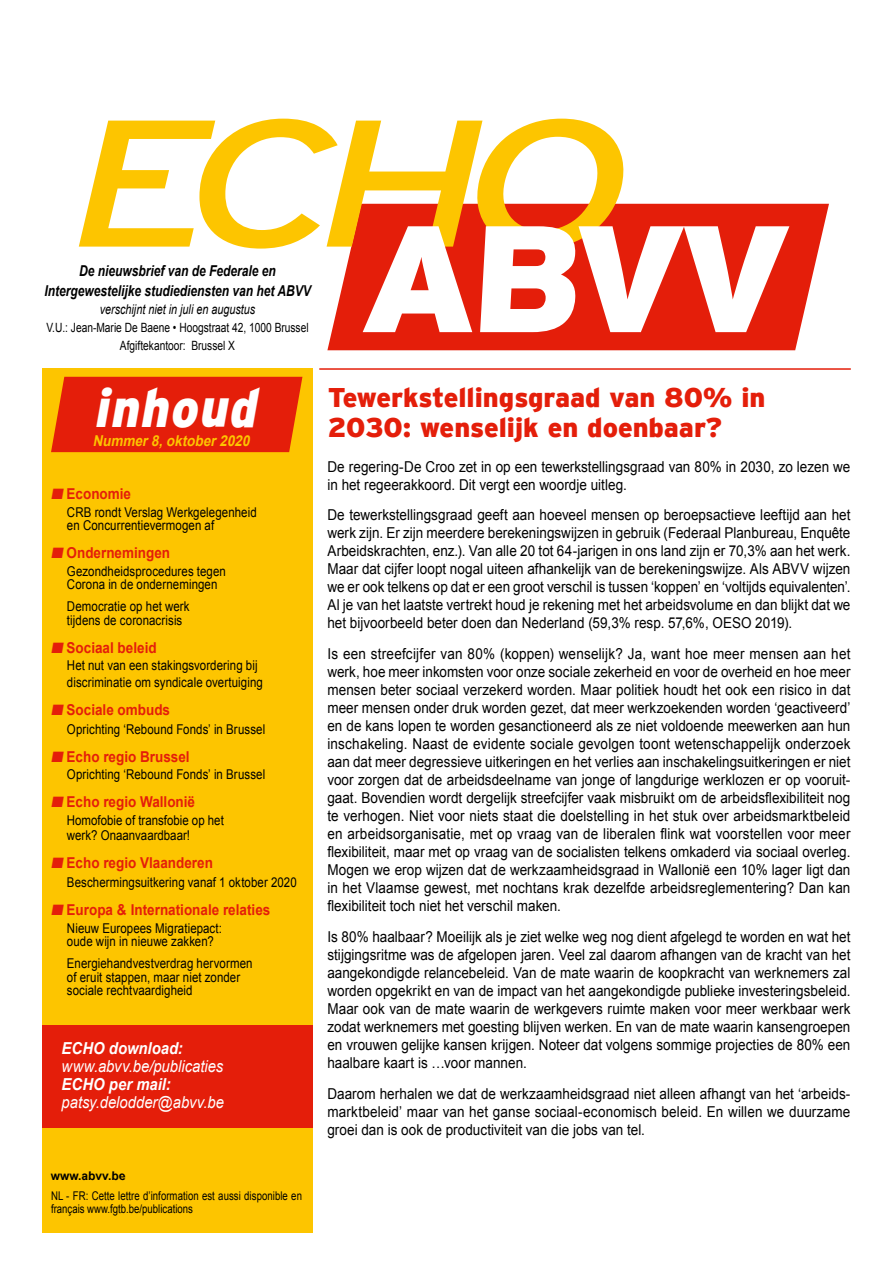
<style>
.page{position:relative;width:893px;height:1263px;background:#fff}
.page>*{position:absolute;margin:0;border:0;box-sizing:border-box;transform-origin:0 0}
.t1{font:italic 180px "Interstate";color:#fdc500;scale:1.33 1}
.t2{font:900 151.2px "Interstate";color:#fff}
.t3{font:italic 900 54px "Interstate";color:#fff;scale:.9 1}
.t4{font:900 27px/30px "Interstate";color:#e41e0a}
.t5{font:italic 16.5px "Arial";color:#fff;scale:.9 1}
.t6{font:italic 700 16.5px "Arial";color:#fff;scale:.9 1}
.t7{font:15px/18px "Arial";letter-spacing:.005em;color:#000;text-align:justify;scale:.9 1}
.t8{font:700 15px "Arial";color:#e41e0a;scale:.9 1}
.t9{font:italic 700 15px "Arial";color:#000;scale:.8 1}
.t10{font:italic 700 15px "Arial";color:#fdc500;scale:.9 1}
.t11{font:13.5px/13.5px "Arial";letter-spacing:.005em;color:#000;scale:.85 1}
.t12{font:italic 13.5px "Arial";color:#000;scale:.8 1}
.t13{font:12.75px "Arial";color:#000;scale:.8 1}
.t14{font:12px/13.5px "Arial";letter-spacing:.005em;color:#000;scale:.8 1}
.t15{font:italic 700 12px "Arial";color:#000}
</style>
<div class="page">
<div style="left:43px;top:368px;width:270px;height:865px;background:#fdc500"></div>
<hr style="left:319px;top:368px;width:532px;height:2px;background:#e41e0a">
<svg style="left:327px;top:204px;width:502px;height:146px;background:#e52d1a"></svg>
<div style="left:51px;top:377px;width:251px;height:75px;background:#e41e0a"></div>
<div style="left:43px;top:1026px;width:270px;height:102px;background:#e41e0a"></div>
<h1 class="t1" style="left:68px;top:82px;width:425px">ECHO</h1>
<p class="t9" style="left:44px;top:281px;width:334px">Intergewestelijke studiediensten van het ABVV</p>
<p class="t13" style="left:46px;top:319px;width:329px">V.U.: Jean-Marie De Baene • Hoogstraat 42, 1000 Brussel</p>
<h2 class="t2" style="left:358px;top:192px;width:441px">ABVV</h2>
<p class="t9" style="left:79px;top:261px;width:247px">De nieuwsbrief van de Federale en</p>
<p class="t12" style="left:100px;top:300px;width:196px">verschijnt niet in juli en augustus</p>
<p class="t13" style="left:120px;top:337px;width:145px">Afgiftekantoor: Brussel X</p>
<h3 class="t3" style="left:93px;top:377px;width:194px">inhoud</h3>
<p class="t10" style="left:93px;top:431px;width:180px">Nummer8,oktober2020</p>
<p class="t8" style="left:51px;top:484px;width:91px">■ Economie</p>
<p class="t11" style="left:67px;top:506px;width:225px">CRB rondt Verslag Werkgelegenheid en Concurrentievermogen af</p>
<p class="t8" style="left:51px;top:543px;width:134px">■ Ondernemingen</p>
<p class="t11" style="left:67px;top:565px;width:189px">Gezondheidsprocedures tegen<br>Corona in de ondernemingen</p>
<p class="t11" style="left:67px;top:600px;width:146px">Democratie op het werk tijdens de coronacrisis</p>
<p class="t8" style="left:51px;top:637px;width:119px">■ Sociaal beleid</p>
<p class="t11" style="left:67px;top:658px;width:232px;line-height:16.5px">Het nut van een stakingsvordering bij discriminatie om syndicale overtuiging</p>
<p class="t8" style="left:51px;top:699px;width:134px">■ Sociale ombuds</p>
<p class="t11" style="left:67px;top:723px;width:235px">Oprichting ‘Rebound Fonds’ in Brussel</p>
<p class="t8" style="left:51px;top:746px;width:156px">■ Echo regio Brussel</p>
<p class="t11" style="left:67px;top:768px;width:235px">Oprichting ‘Rebound Fonds’ in Brussel</p>
<p class="t8" style="left:51px;top:792px;width:162px">■ Echo regio Wallonië</p>
<p class="t11" style="left:67px;top:813px;width:186px;line-height:15px">Homofobie of transfobie op het werk? Onaanvaardbaar!</p>
<p class="t8" style="left:51px;top:852px;width:181px">■ Echo regio Vlaanderen</p>
<p class="t11" style="left:67px;top:876px;width:272px">Beschermingsuitkering vanaf 1 oktober 2020</p>
<p class="t8" style="left:51px;top:900px;width:245px">■ Europa &amp; Internationale relaties</p>
<p class="t11" style="left:67px;top:921px;width:184px">Nieuw Europees Migratiepact: oude wijn in nieuwe zakken?</p>
<p class="t11" style="left:67px;top:957px;width:220px">Energiehandvestverdrag hervormen of eruit stappen, maar niet zonder sociale rechtvaardigheid</p>
<p class="t6" style="left:62px;top:1037px;width:136px">ECHO download:</p>
<p class="t5" style="left:62px;top:1055px;width:181px">www.abvv.be/publicaties</p>
<p class="t6" style="left:62px;top:1073px;width:123px">ECHO per mail:</p>
<p class="t5" style="left:62px;top:1091px;width:182px">patsy.delodder@abvv.be</p>
<p class="t15" style="left:51px;top:1168px;width:79px">www.abvv.be</p>
<p class="t14" style="left:51px;top:1189px;width:315px">NL - FR: Cette lettre d’information est aussi disponible en français www.fgtb.be/publications</p>
<h3 class="t4" style="left:328px;top:382px;width:439px">Tewerkstellingsgraad van 80% in<br>2030: wenselijk en doenbaar?</h3>
<p class="t7" style="left:327px;top:458px;width:583px">De regering-De Croo zet in op een tewerkstellingsgraad van 80% in 2030, zo lezen we in het regeerakkoord. Dit vergt een woordje uitleg.</p>
<p class="t7" style="left:327px;top:506px;width:583px">De tewerkstellingsgraad geeft aan hoeveel mensen op beroepsactieve leeftijd aan het werk zijn. Er zijn meerdere berekeningswijzen in gebruik (Federaal Planbureau, Enquête Arbeidskrachten, enz.). Van alle 20 tot 64-jarigen in ons land zijn er 70,3% aan het werk.<br>Maar dat cijfer loopt nogal uiteen afhankelijk van de berekeningswijze. Als ABVV wijzen we er ook telkens op dat er een groot verschil is tussen ‘koppen’ en ‘voltijds equivalenten’.<br>Al je van het laatste vertrekt houd je rekening met het arbeidsvolume en dan blijkt dat we het bijvoorbeeld beter doen dan Nederland (59,3% resp. 57,6%, OESO 2019).</p>
<p class="t7" style="left:327px;top:645px;width:583px">Is een streefcijfer van 80% (koppen) wenselijk? Ja, want hoe meer mensen aan het werk, hoe meer inkomsten voor onze sociale zekerheid en voor de overheid en hoe meer mensen beter sociaal verzekerd worden. Maar politiek houdt het ook een risico in dat meer mensen onder druk worden gezet, dat meer werkzoekenden worden ‘geactiveerd’ en de kans lopen te worden gesanctioneerd als ze niet voldoende meewerken aan hun inschakeling. Naast de evidente sociale gevolgen toont wetenschappelijk onderzoek aan dat meer degressieve uitkeringen en het verlies aan inschakelingsuitkeringen er niet voor zorgen dat de arbeidsdeelname van jonge of langdurige werklozen er op vooruit&shy;gaat. Bovendien wordt dergelijk streefcijfer vaak misbruikt om de arbeidsflexibiliteit nog te verhogen. Niet voor niets staat die doelstelling in het stuk over arbeidsmarktbeleid en arbeidsorganisatie, met op vraag van de liberalen flink wat voorstellen voor meer flexibiliteit, maar met op vraag van de socialisten telkens omkaderd via sociaal overleg.<br>Mogen we erop wijzen dat de werkzaamheidsgraad in Wallonië een 10% lager ligt dan in het Vlaamse gewest, met nochtans krak dezelfde arbeidsreglementering? Dan kan flexibiliteit toch niet het verschil maken.</p>
<p class="t7" style="left:327px;top:928px;width:583px">Is 80% haalbaar? Moeilijk als je ziet welke weg nog dient afgelegd te worden en wat het stijgingsritme was de afgelopen jaren. Veel zal daarom afhangen van de kracht van het aangekondigde relancebeleid. Van de mate waarin de koopkracht van werknemers zal worden opgekrikt en van de impact van het aangekondigde publieke investeringsbeleid.<br>Maar ook van de mate waarin de werkgevers ruimte maken voor meer werkbaar werk zodat werknemers met goesting blijven werken. En van de mate waarin kansengroepen en vrouwen gelijke kansen krijgen. Noteer dat volgens sommige projecties de 80% een haalbare kaart is …voor mannen.</p>
<p class="t7" style="left:327px;top:1085px;width:583px">Daarom herhalen we dat de werkzaamheidsgraad niet alleen afhangt van het ‘arbeids&shy;marktbeleid’ maar van het ganse sociaal-economisch beleid. En willen we duurzame groei dan is ook de productiviteit van die jobs van tel.</p>
</div>
